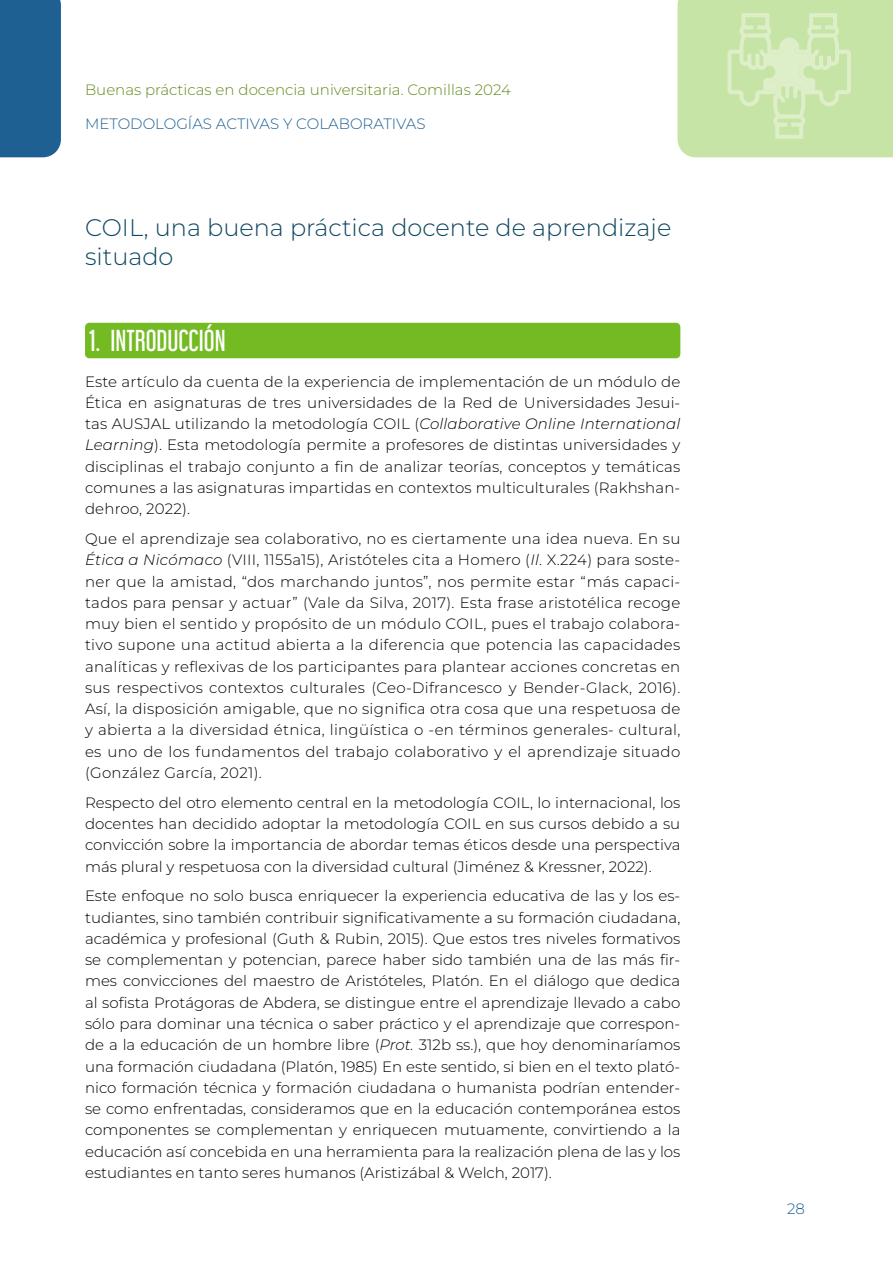
<style>
.page{position:relative;width:893px;height:1263px;background:#fff}
.page>*{position:absolute;margin:0;border:0;box-sizing:border-box;transform-origin:0 0}
.t1{font:27px "Libel Suit Rg";color:#fff}
.heading_1{font:300 24px/28.8px "Montserrat";color:#0f4761}
.t2{font:300 15px/21.3px "Montserrat";color:#000;text-align:justify}
.t3{font:300 15px "Montserrat";color:#618b1d}
.t4{font:300 15px "Montserrat";color:#1f6092}
.s1{font-style:italic}
</style>
<div class="page">
<div style="left:0;top:0;width:61px;height:157px;background:#1f6092"></div>
<svg style="left:677px;top:0;width:216px;height:157px"></svg>
<div style="left:85px;top:323px;width:595px;height:35px;background:#74bb23;border-radius:4px"></div>
<p class="t3" style="left:85px;top:80px;width:427px">Buenas prácticas en docencia universitaria. Comillas 2024</p>
<p class="t4" style="left:85px;top:114px;width:342px">METODOLOGÍAS ACTIVAS Y COLABORATIVAS</p>
<p class="heading_1" style="left:85px;top:212px;width:588px">COIL, una buena práctica docente de aprendizaje situado</p>
<p class="t1" style="left:89px;top:319px;width:138px">1. INTRODUCCIÓN</p>
<p class="t2" style="left:85px;top:370px;width:597px">Este artículo da cuenta de la experiencia de implementación de un módulo de Ética en asignaturas de tres universidades de la Red de Universidades Jesui&shy;tas AUSJAL utilizando la metodología COIL (<span class="s1">Collaborative Online International Learning</span>). Esta metodología permite a profesores de distintas universidades y disciplinas el trabajo conjunto a fin de analizar teorías, conceptos y temáticas comunes a las asignaturas impartidas en contextos multiculturales (Rakhshan&shy;dehroo, 2022).</p>
<p class="t2" style="left:85px;top:528px;width:597px">Que el aprendizaje sea colaborativo, no es ciertamente una idea nueva. En su <span class="s1">Ética a Nicómaco</span> (VIII, 1155a15), Aristóteles cita a Homero (<span class="s1">Il</span>. X.224) para soste&shy;ner que la amistad, “dos marchando juntos”, nos permite estar “más capaci&shy;tados para pensar y actuar” (Vale da Silva, 2017). Esta frase aristotélica recoge muy bien el sentido y propósito de un módulo COIL, pues el trabajo colabora&shy;tivo supone una actitud abierta a la diferencia que potencia las capacidades analíticas y reflexivas de los participantes para plantear acciones concretas en sus respectivos contextos culturales (Ceo-Difrancesco y Bender-Glack, 2016).<br>Así, la disposición amigable, que no significa otra cosa que una respetuosa de y abierta a la diversidad étnica, lingüística o -en términos generales- cultural, es uno de los fundamentos del trabajo colaborativo y el aprendizaje situado (González García, 2021).</p>
<p class="t2" style="left:85px;top:791px;width:597px">Respecto del otro elemento central en la metodología COIL, lo internacional, los docentes han decidido adoptar la metodología COIL en sus cursos debido a su convicción sobre la importancia de abordar temas éticos desde una perspectiva más plural y respetuosa con la diversidad cultural (Jiménez &amp; Kressner, 2022).</p>
<p class="t2" style="left:85px;top:885px;width:597px">Este enfoque no solo busca enriquecer la experiencia educativa de las y los es&shy;tudiantes, sino también contribuir significativamente a su formación ciudadana, académica y profesional (Guth &amp; Rubin, 2015). Que estos tres niveles formativos se complementan y potencian, parece haber sido también una de las más fir&shy;mes convicciones del maestro de Aristóteles, Platón. En el diálogo que dedica al sofista Protágoras de Abdera, se distingue entre el aprendizaje llevado a cabo sólo para dominar una técnica o saber práctico y el aprendizaje que correspon&shy;de a la educación de un hombre libre (<span class="s1">Prot.</span> 312b ss.), que hoy denominaríamos una formación ciudadana (Platón, 1985) En este sentido, si bien en el texto plató&shy;nico formación técnica y formación ciudadana o humanista podrían entender&shy;se como enfrentadas, consideramos que en la educación contemporánea estos componentes se complementan y enriquecen mutuamente, convirtiendo a la educación así concebida en una herramienta para la realización plena de las y los estudiantes en tanto seres humanos (Aristizábal &amp; Welch, 2017).</p>
<p class="t4" style="left:787px;top:1198px;width:19px">28</p>
</div>
